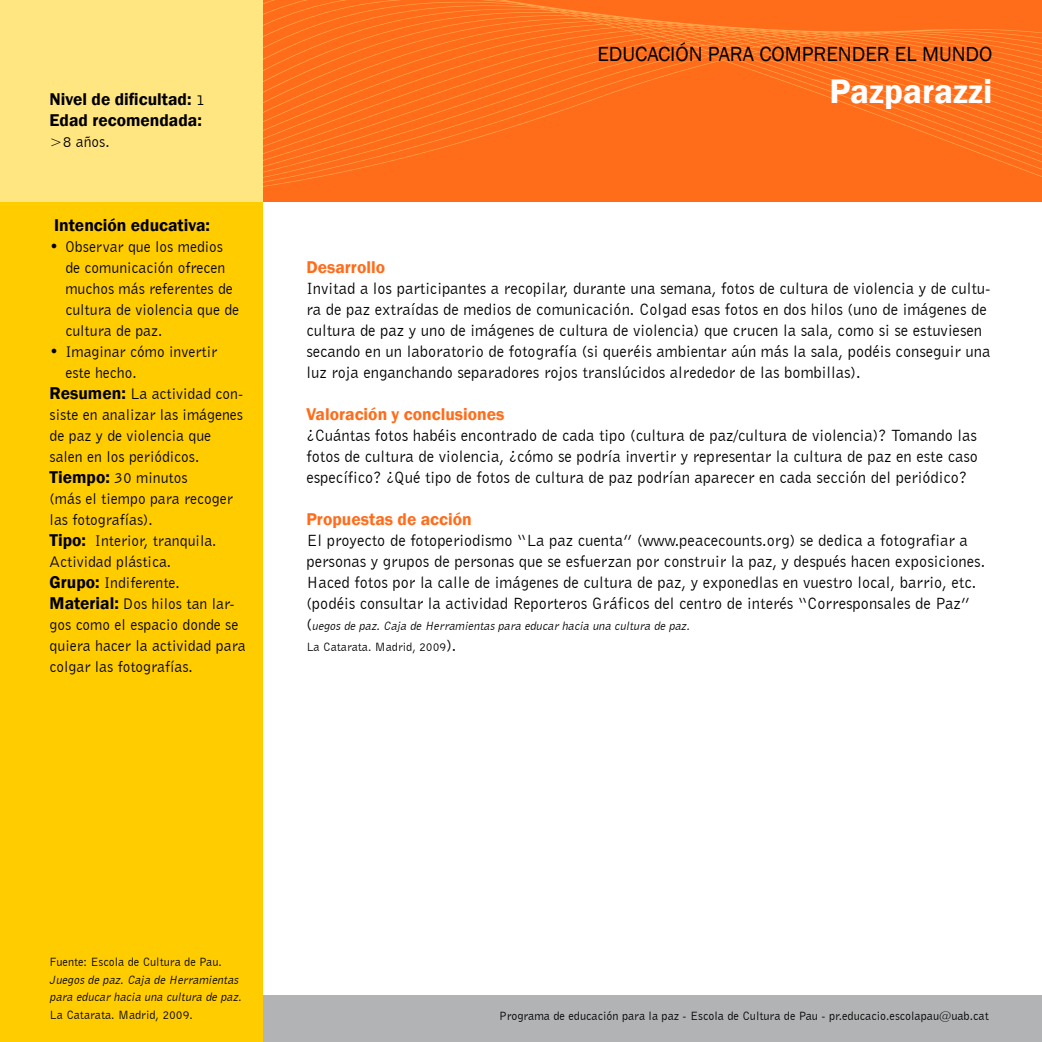
<style>
.page{position:relative;width:1042px;height:1042px;background:#fff}
.page>*{position:absolute;margin:0;border:0;box-sizing:border-box;transform-origin:0 0}
.t1{font:600 35px "Franklin Gothic";color:#fff}
.t2{font:21px "Franklin Gothic";color:#000}
.t3{font:600 17.5px/21px "Franklin Gothic";color:#000}
.t4{font:600 17.5px "Franklin Gothic";color:#ff6c1a}
.t5{font:16.62px/21px "Bell Gothic BT";color:#000}
.t6{font:15.75px/21px "Bell Gothic BT";color:#000}
.t7{font:italic 12.25px/21px "Bell Gothic BT";color:#000}
.t8{font:12.25px "Bell Gothic BT";color:#000}
.s1{font-family:"Bell Gothic BT";font-weight:400;font-size:15.75px}
.s2{font-family:"Franklin Gothic";font-weight:600;font-size:17.5px}
.s3{font-style:normal;font-size:16.62px}
.s4{font-style:normal}
</style>
<div class="page">
<div style="left:163px;top:995px;width:879px;height:47px;background:#b1b3b4"></div>
<svg style="left:262px;top:0;width:780px;height:234px"></svg>
<div style="left:0;top:197px;width:262px;height:845px;background:#fc0"></div>
<div style="left:0;top:0;width:262px;height:202px;background:#ffe681"></div>
<p class="t3" style="left:50px;top:89px;width:157px">Nivel de dificultad: <span class="s1">1<br></span>Edad recomendada:</p>
<p class="t6" style="left:50px;top:131px;width:62px">&gt;8 años.</p>
<p class="t3" style="left:54px;top:215px;width:157px">Intención educativa:</p>
<p class="t6" style="left:65px;top:236px;width:175px;text-indent:-16px">• Observar que los medios de comunicación ofrecen muchos más referentes de cultura de violencia que de cultura de paz.</p>
<p class="t6" style="left:50px;top:341px;width:169px">• Imaginar cómo invertir</p>
<p class="t6" style="left:65px;top:362px;width:73px">este hecho.</p>
<p class="t6" style="left:50px;top:383px;width:195px"><span class="s2">Resumen:</span> La actividad con-</p>
<p class="t6" style="left:50px;top:404px;width:195px">siste en analizar las imágenes</p>
<p class="t6" style="left:50px;top:425px;width:163px">de paz y de violencia que</p>
<p class="t6" style="left:50px;top:446px;width:151px">salen en los periódicos.</p>
<p class="t6" style="left:50px;top:467px;width:139px"><span class="s2">Tiempo:</span> 30 minutos</p>
<p class="t6" style="left:50px;top:488px;width:185px">(más el tiempo para recoger</p>
<p class="t6" style="left:50px;top:509px;width:105px">las fotografías).</p>
<p class="t6" style="left:50px;top:530px;width:168px"><span class="s2">Tipo:</span> Interior, tranquila.</p>
<p class="t6" style="left:50px;top:551px;width:123px">Actividad plástica.</p>
<p class="t6" style="left:50px;top:572px;width:132px"><span class="s2">Grupo:</span> Indiferente.</p>
<p class="t6" style="left:50px;top:593px;width:187px"><span class="s2">Material:</span> Dos hilos tan lar-</p>
<p class="t6" style="left:50px;top:614px;width:190px">gos como el espacio donde se</p>
<p class="t6" style="left:50px;top:635px;width:197px">quiera hacer la actividad para</p>
<p class="t6" style="left:50px;top:656px;width:145px">colgar las fotografías.</p>
<p class="t2" style="left:597px;top:41px;width:396px">EDUCACIÓN PARA COMPRENDER EL MUNDO</p>
<h1 class="t1" style="left:829px;top:70px;width:165px">Pazparazzi</h1>
<p class="t4" style="left:306px;top:256px;width:80px">Desarrollo</p>
<p class="t5" style="left:306px;top:278px;width:686px">Invitad a los participantes a recopilar, durante una semana, fotos de cultura de violencia y de cultu&shy;ra de paz extraídas de medios de comunicación. Colgad esas fotos en dos hilos (uno de imágenes de cultura de paz y uno de imágenes de cultura de violencia) que crucen la sala, como si se estuviesen secando en un laboratorio de fotografía (si queréis ambientar aún más la sala, podéis conseguir una luz roja enganchando separadores rojos translúcidos alrededor de las bombillas).</p>
<p class="t4" style="left:306px;top:403px;width:199px">Valoración y conclusiones</p>
<p class="t5" style="left:306px;top:425px;width:673px;text-align:justify">¿Cuántas fotos habéis encontrado de cada tipo (cultura de paz/cultura de violencia)? Tomando las fotos de cultura de violencia, ¿cómo se podría invertir y representar la cultura de paz en este caso específico? ¿Qué tipo de fotos de cultura de paz podrían aparecer en cada sección del periódico?</p>
<p class="t4" style="left:306px;top:508px;width:167px">Propuestas de acción</p>
<p class="t5" style="left:306px;top:530px;width:680px">El proyecto de fotoperiodismo “La paz cuenta” (www.peacecounts.org) se dedica a fotografiar a personas y grupos de personas que se esfuerzan por construir la paz, y después hacen exposiciones.<br>Haced fotos por la calle de imágenes de cultura de paz, y exponedlas en vuestro local, barrio, etc. (podéis consultar la actividad Reporteros Gráficos del centro de interés “Corresponsales de Paz”</p>
<p class="t7" style="left:306px;top:615px;width:387px"><span class="s3">(</span> uegos de paz. Caja de Herramientas para educar hacia una cultura de paz.<br><span class="s4">La Catarata. Madrid, 2009</span><span class="s3">).</span></p>
<p class="t8" style="left:50px;top:954px;width:174px">Fuente: Escola de Cultura de Pau.</p>
<p class="t7" style="left:50px;top:970px;width:196px;line-height:17.5px">Juegos de paz. Caja de Herramientas para educar hacia una cultura de paz.</p>
<p class="t8" style="left:50px;top:1007px;width:145px">La Catarata. Madrid, 2009.</p>
<p class="t8" style="left:499px;top:1008px;width:491px">Programa de educación para la paz - Escola de Cultura de Pau - pr.educacio.escolapau@uab.cat</p>
</div>
